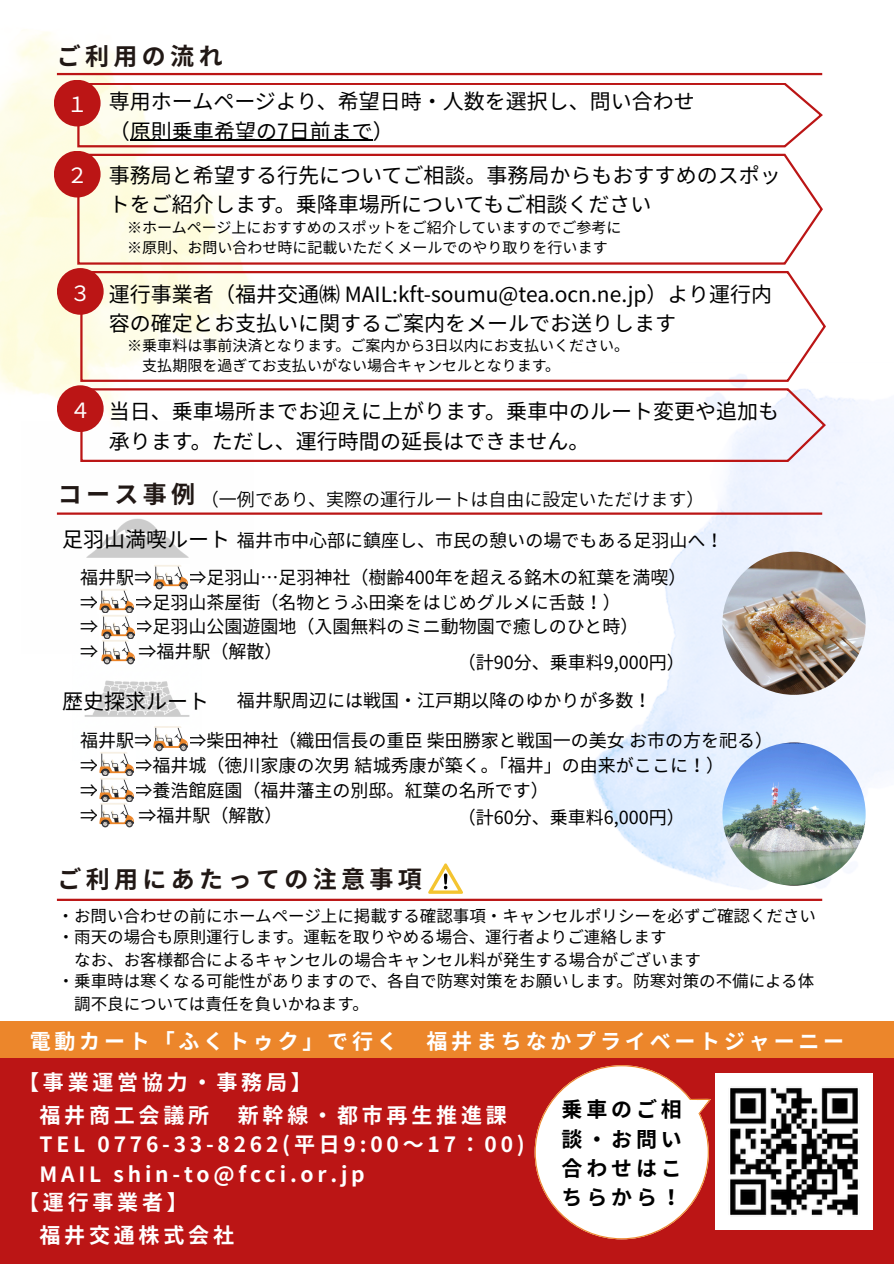
<style>
.page{position:relative;width:894px;height:1264px;background:#fff}
.page>*{position:absolute;margin:0;border:0;box-sizing:border-box;transform-origin:0 0}
.t1{font:700 24px "Noto Sans JP";letter-spacing:.18em;color:#211815}
.t2{font:21px/29.2px "Noto Sans JP";color:#000}
.t3{font:700 21px/33px "Noto Sans JP";letter-spacing:.18em;color:#fff}
.t4{font:700 21px/29.2px "Noto Sans JP";letter-spacing:.18em;color:#000;text-align:justify}
.t5{font:21px "Noto Sans JP";color:#fff}
.t6{font:18px "Noto Sans JP";color:#000}
.t7{font:18px "Source Han Sans JP";color:#000}
.t8{font:16.5px/22.5px "Noto Sans JP";color:#000}
.t9{font:15px/20.2px "Noto Sans JP";color:#000}
.s1{font-size:21px}
</style>
<div class="page">
<img style="left:571px;top:382px;width:322px;height:518px">
<div style="left:0;top:1055px;width:893px;height:208px;background:#bb1515"></div>
<img style="left:56px;top:512px;width:197px;height:46px">
<hr style="left:57px;top:73px;width:765px;height:2px;background:#bb1515">
<hr style="left:57px;top:898px;width:765px;height:3px;background:#bb1515">
<img style="left:84px;top:680px;width:106px;height:72px">
<div style="left:0;top:1021px;width:893px;height:36px;background:#ec862b"></div>
<svg style="left:534px;top:1065px;width:176px;height:174px"></svg>
<hr style="left:57px;top:512px;width:765px;height:2px;background:#bb1515">
<img style="left:153px;top:565px;width:35px;height:25px">
<svg style="left:428px;top:863px;width:35px;height:30px"></svg>
<svg style="left:77px;top:83px;width:745px;height:64px"></svg>
<svg style="left:54px;top:80px;width:47px;height:46px;background:#c8433f"></svg>
<svg style="left:77px;top:154px;width:745px;height:111px"></svg>
<svg style="left:80px;top:271px;width:745px;height:111px"></svg>
<svg style="left:54px;top:151px;width:47px;height:46px;background:#c8433d"></svg>
<svg style="left:57px;top:268px;width:47px;height:47px;background:#c94640"></svg>
<svg style="left:80px;top:388px;width:745px;height:74px"></svg>
<svg style="left:57px;top:385px;width:47px;height:47px;background:#c94745"></svg>
<img style="left:99px;top:589px;width:35px;height:24px">
<img style="left:101px;top:615px;width:34px;height:50px">
<img style="left:152px;top:725px;width:37px;height:26px">
<img style="left:98px;top:751px;width:37px;height:77px">
<img style="left:722px;top:551px;width:143px;height:143px">
<img style="left:722px;top:742px;width:143px;height:143px">
<img style="left:715px;top:1073px;width:157px;height:156px">
<hr style="left:130px;top:140px;width:242px;height:1px;background:#000">
<h1 class="t1" style="left:57px;top:37px;width:167px">ご利用の流れ</h1>
<p class="t5" style="left:67px;top:88px;width:23px">１</p>
<p class="t5" style="left:67px;top:159px;width:23px">２</p>
<p class="t5" style="left:70px;top:276px;width:23px">３</p>
<p class="t5" style="left:70px;top:393px;width:23px">４</p>
<p class="t2" style="left:109px;top:86px;width:587px">専用ホームページより、希望日時・人数を選択し、問い合わせ（原則乗車希望の7日前まで）</p>
<p class="t2" style="left:109px;top:159px;width:673px">事務局と希望する行先についてご相談。事務局からもおすすめのスポットをご紹介します。乗降車場所についてもご相談ください</p>
<p class="t9" style="left:127px;top:216px;width:495px">※ホームページ上におすすめのスポットをご紹介していますのでご参考に※原則、お問い合わせ時に記載いただくメールでのやり取りを行います</p>
<p class="t2" style="left:109px;top:278px;width:664px">運行事業者（福井交通㈱ MAIL:kft-soumu@tea.ocn.ne.jp）より運行内容の確定とお支払いに関するご案内をメールでお送りします</p>
<p class="t9" style="left:142px;top:335px;width:488px;text-indent:-15px">※乗車料は事前決済となります。ご案内から3日以内にお支払いください。支払期限を過ぎてお支払いがない場合キャンセルとなります。</p>
<p class="t2" style="left:109px;top:396px;width:671px">当日、乗車場所までお迎えに上がります。乗車中のルート変更や追加も承ります。ただし、運行時間の延長はできません。</p>
<h1 class="t1" style="left:58px;top:475px;width:139px">コース事例</h1>
<p class="t7" style="left:201px;top:485px;width:505px">（一例であり、実際の運行ルートは自由に設定いただけます）</p>
<p class="t6" style="left:62px;top:526px;width:663px"><span class="s1">足羽山満喫ルート</span>福井市中心部に鎮座し、市民の憩いの場でもある足羽山へ！</p>
<p class="t6" style="left:80px;top:563px;width:74px">福井駅⇒</p>
<p class="t6" style="left:188px;top:563px;width:499px">⇒足羽山…足羽神社（樹齢400年を超える銘木の紅葉を満喫）</p>
<p class="t6" style="left:80px;top:587px;width:20px">⇒</p>
<p class="t6" style="left:134px;top:587px;width:488px">⇒足羽山茶屋街（名物とうふ田楽をはじめグルメに舌鼓！）</p>
<p class="t6" style="left:80px;top:612px;width:20px">⇒</p>
<p class="t6" style="left:134px;top:612px;width:505px">⇒足羽山公園遊園地（入園無料のミニ動物園で癒しのひと時）</p>
<p class="t6" style="left:80px;top:637px;width:20px">⇒</p>
<p class="t6" style="left:138px;top:637px;width:146px">⇒福井駅（解散）</p>
<p class="t6" style="left:457px;top:647px;width:229px">（計90分、乗車料9,000円）</p>
<p class="t2" style="left:62px;top:686px;width:148px">歴史探求ルート</p>
<p class="t6" style="left:237px;top:686px;width:416px">福井駅周辺には戦国・江戸期以降のゆかりが多数！</p>
<p class="t6" style="left:80px;top:726px;width:74px">福井駅⇒</p>
<p class="t6" style="left:188px;top:726px;width:586px">⇒柴田神社（織田信長の重臣柴田勝家と戦国一の美女お市の方を祀る）</p>
<p class="t6" style="left:80px;top:751px;width:20px">⇒</p>
<p class="t6" style="left:134px;top:751px;width:591px">⇒福井城（徳川家康の次男結城秀康が築く。「福井」の由来がここに！）</p>
<p class="t6" style="left:80px;top:775px;width:20px">⇒</p>
<p class="t6" style="left:134px;top:775px;width:416px">⇒養浩館庭園（福井藩主の別邸。紅葉の名所です）</p>
<p class="t6" style="left:80px;top:800px;width:20px">⇒</p>
<p class="t6" style="left:138px;top:800px;width:146px">⇒福井駅（解散）</p>
<p class="t6" style="left:457px;top:803px;width:229px">（計60分、乗車料6,000円）</p>
<h1 class="t1" style="left:58px;top:860px;width:365px">ご利用にあたっての注意事項</h1>
<p class="t8" style="left:58px;top:903px;width:759px">・お問い合わせの前にホームページ上に掲載する確認事項・キャンセルポリシーを必ずご確認ください</p>
<p class="t8" style="left:74px;top:925px;width:628px;text-indent:-16px">・雨天の場合も原則運行します。運転を取りやめる場合、運行者よりご連絡します<br>なお、お客様都合によるキャンセルの場合キャンセル料が発生する場合がございます</p>
<p class="t8" style="left:74px;top:969px;width:741px;text-indent:-16px">・乗車時は寒くなる可能性がありますので、各自で防寒対策をお願いします。防寒対策の不備による体調不良については責任を負いかねます。</p>
<p class="t3" style="left:30px;top:1023px;width:369px">電動カート「ふくトゥク」で行く</p>
<p class="t3" style="left:426px;top:1023px;width:419px">福井まちなかプライベートジャーニー</p>
<p class="t3" style="left:39px;top:1064px;width:274px;text-indent:-21px">【事業運営協力・事務局】福井商工会議所</p>
<p class="t3" style="left:238px;top:1097px;width:270px">新幹線・都市再生推進課</p>
<p class="t3" style="left:39px;top:1126px;width:487px">TEL 0776-33-8262(平日9:00～17：00)</p>
<p class="t3" style="left:39px;top:1156px;width:327px">MAIL shin-to@fcci.or.jp</p>
<p class="t3" style="left:18px;top:1184px;width:171px">【運行事業者】</p>
<p class="t3" style="left:39px;top:1217px;width:196px">福井交通株式会社</p>
<p class="t4" style="left:561px;top:1093px;width:122px">乗車のご相談・お問い合わせはこちらから！</p>
</div>
